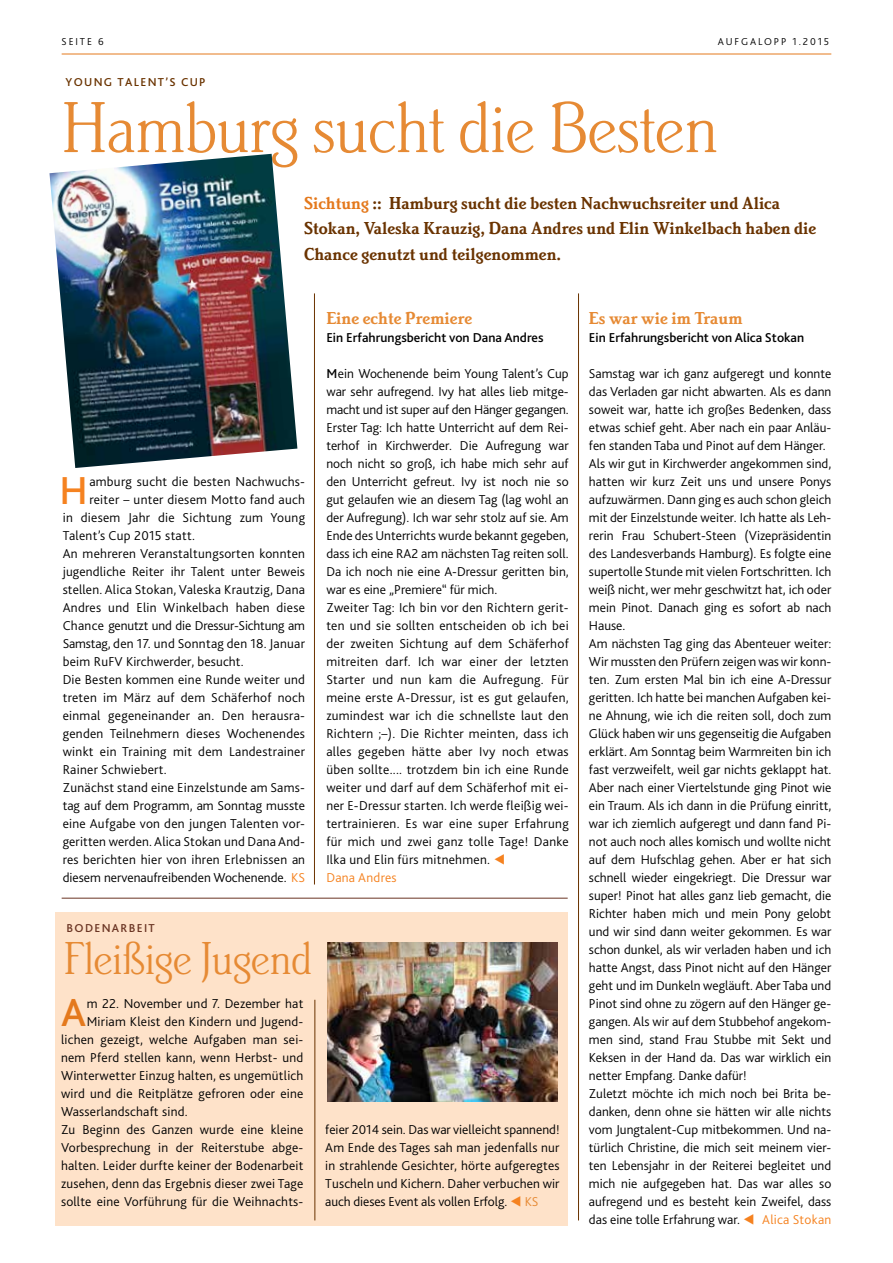
<style>
.page{position:relative;width:893px;height:1263px;background:#fff}
.page>*{position:absolute;margin:0;border:0;box-sizing:border-box;transform-origin:0 0}
.t1{font:75px "Brighton Light Plain";letter-spacing:-.01em;color:#e68a34}
.t2{font:48px "Brighton Light Plain";letter-spacing:-.01em;color:#e68a34}
.t3{font:500 40.8px "Bliss 2";color:#f58220}
.t4{font:500 40.8px "Bliss 2";color:#e4791d}
.t5{font:18px/25.5px "Brighton Bold Plain";color:#6a3300}
.t6{font:18px "Brighton Bold Plain";color:#e68a34}
.t7{font:300 13.5px/18px "Bliss 2";color:#000}
.t8{font:300 13.5px/18px "Bliss 2";letter-spacing:.02em;color:#000}
.t9{font:500 13.5px "Bliss 2";color:#000}
.t10{font:300 13.5px "Bliss 2";letter-spacing:.02em;color:#f58220}
.t11{font:300 13.5px "Bliss 2";color:#e68a34}
.t12{font:500 12px "Bliss 2";letter-spacing:.11em;color:#6a3300}
.t13{font:500 12px "Bliss 2";letter-spacing:.11em;color:#6a3423}
.t14{font:300 10.5px "Bliss 2";letter-spacing:.18em;color:#000}
.s1{color:#e4791d}
.s2{color:#f58220}
.s3{font-weight:500}
</style>
<div class="page">
<div style="left:55px;top:912px;width:513px;height:313px;background:#fee2c9"></div>
<hr style="left:62px;top:54px;width:769px;height:1px;background:#e4791d">
<hr style="left:314px;top:293px;width:1px;height:591px;background:#6a3300">
<img style="left:49px;top:154px;width:248px;height:314px">
<hr style="left:62px;top:898px;width:506px;height:1px;background:#6a3423">
<img style="left:327px;top:942px;width:230px;height:159px">
<hr style="left:578px;top:293px;width:1px;height:927px;background:#6a3300">
<hr style="left:315px;top:1000px;width:1px;height:220px;background:#6a3300">
<p class="t14" style="left:62px;top:35px;width:44px">SEITE 6</p>
<p class="t14" style="left:718px;top:35px;width:113px">AUFGALOPP 1.2015</p>
<p class="t12" style="left:66px;top:75px;width:142px">Young Talent’s Cup</p>
<h1 class="t1" style="left:62px;top:88px;width:658px">Hamburg sucht die Besten</h1>
<h3 class="t5" style="left:304px;top:190px;width:514px"><span class="s1">Sichtung</span> :: Hamburg sucht die besten Nachwuchsreiter und Alica<br>Stokan, Valeska Krauzig, Dana Andres und Elin Winkelbach haben die<br>Chance genutzt und teilgenommen.</h3>
<h3 class="t3" style="left:59px;top:465px;width:30px">H</h3>
<p class="t8" style="left:89px;top:472px;width:217px">amburg sucht die besten Nachwuchs-</p>
<p class="t8" style="left:89px;top:490px;width:217px">reiter – unter diesem Motto fand auch</p>
<p class="t8" style="left:63px;top:508px;width:244px">in diesem Jahr die Sichtung zum Young</p>
<p class="t8" style="left:63px;top:526px;width:134px">Talent’s Cup 2015 statt.</p>
<p class="t8" style="left:63px;top:544px;width:244px">An mehreren Veranstaltungsorten konnten</p>
<p class="t7" style="left:63px;top:562px;width:244px">jugendliche Reiter ihr Talent unter Beweis</p>
<p class="t8" style="left:63px;top:580px;width:244px">stellen. Alica Stokan, Valeska Krautzig, Dana</p>
<p class="t8" style="left:63px;top:598px;width:244px">Andres und Elin Winkelbach haben diese</p>
<p class="t7" style="left:63px;top:616px;width:244px">Chance genutzt und die Dressur-Sichtung am</p>
<p class="t8" style="left:63px;top:634px;width:244px">Samstag, den 17. und Sonntag den 18. Januar</p>
<p class="t7" style="left:63px;top:652px;width:183px">beim RuFV Kirchwerder, besucht.</p>
<p class="t8" style="left:63px;top:670px;width:244px">Die Besten kommen eine Runde weiter und</p>
<p class="t8" style="left:63px;top:688px;width:244px">treten im März auf dem Schäferhof noch</p>
<p class="t8" style="left:63px;top:706px;width:244px">einmal gegeneinander an. Den herausra-</p>
<p class="t8" style="left:63px;top:724px;width:244px">genden Teilnehmern dieses Wochenendes</p>
<p class="t8" style="left:63px;top:742px;width:244px">winkt ein Training mit dem Landestrainer</p>
<p class="t8" style="left:63px;top:760px;width:106px">Rainer Schwiebert.</p>
<p class="t8" style="left:63px;top:778px;width:244px">Zunächst stand eine Einzelstunde am Sams-</p>
<p class="t7" style="left:63px;top:796px;width:244px">tag auf dem Programm, am Sonntag musste</p>
<p class="t8" style="left:63px;top:814px;width:244px">eine Aufgabe von den jungen Talenten vor-</p>
<p class="t7" style="left:63px;top:832px;width:244px">geritten werden. Alica Stokan und Dana And-</p>
<p class="t8" style="left:63px;top:850px;width:244px">res berichten hier von ihren Erlebnissen an</p>
<p class="t7" style="left:63px;top:868px;width:244px">diesem nervenaufreibenden Wochenende. <span class="s2">KS</span></p>
<h3 class="t6" style="left:326px;top:307px;width:147px">Eine echte Premiere</h3>
<p class="t9" style="left:326px;top:329px;width:219px">Ein Erfahrungsbericht von Dana Andres</p>
<p class="t8" style="left:326px;top:364px;width:244px"><span class="s3">M</span>ein Wochenende beim Young Talent’s Cup war sehr aufregend. Ivy hat alles lieb mitge&shy;macht und ist super auf den Hänger gegangen.<br>Erster Tag: Ich hatte Unterricht auf dem Rei&shy;terhof in Kirchwerder. Die Aufregung war noch nicht so groß, ich habe mich sehr auf den Unterricht gefreut. Ivy ist noch nie so gut gelaufen wie an diesem Tag (lag wohl an der Aufregung). Ich war sehr stolz auf sie. Am Ende des Unterrichts wurde bekannt gegeben, dass ich eine RA2 am nächsten Tag reiten soll.<br>Da ich noch nie eine A-Dressur geritten bin, war es eine „Premiere“ für mich.<br>Zweiter Tag: Ich bin vor den Richtern gerit&shy;ten und sie sollten entscheiden ob ich bei der zweiten Sichtung auf dem Schäferhof mitreiten darf. Ich war einer der letzten Starter und nun kam die Aufregung. Für meine erste A-Dressur, ist es gut gelaufen, zumindest war ich die schnellste laut den Richtern ;–). Die Richter meinten, dass ich alles gegeben hätte aber Ivy noch etwas üben sollte.... trotzdem bin ich eine Runde weiter und darf auf dem Schäferhof mit ei&shy;ner E-Dressur starten. Ich werde fleißig wei&shy;tertrainieren. Es war eine super Erfahrung für mich und zwei ganz tolle Tage! Danke Ilka und Elin fürs mitnehmen.</p>
<p class="t10" style="left:326px;top:869px;width:72px">Dana Andres</p>
<p class="t13" style="left:67px;top:921px;width:90px">Bodenarbeit</p>
<h2 class="t2" style="left:64px;top:933px;width:250px">Fleißige Jugend</h2>
<h3 class="t4" style="left:61px;top:987px;width:26px">A</h3>
<p class="t7" style="left:87px;top:994px;width:218px">m 22. November und 7. Dezember hat</p>
<p class="t7" style="left:87px;top:1012px;width:218px">Miriam Kleist den Kindern und Jugend-</p>
<p class="t7" style="left:61px;top:1030px;width:244px">lichen gezeigt, welche Aufgaben man sei-</p>
<p class="t7" style="left:61px;top:1048px;width:244px">nem Pferd stellen kann, wenn Herbst- und</p>
<p class="t7" style="left:61px;top:1066px;width:244px">Winterwetter Einzug halten, es ungemütlich</p>
<p class="t7" style="left:61px;top:1084px;width:244px">wird und die Reitplätze gefroren oder eine</p>
<p class="t7" style="left:61px;top:1102px;width:128px">Wasserlandschaft sind.</p>
<p class="t7" style="left:61px;top:1120px;width:244px">Zu Beginn des Ganzen wurde eine kleine</p>
<p class="t7" style="left:61px;top:1138px;width:244px">Vorbesprechung in der Reiterstube abge-</p>
<p class="t7" style="left:61px;top:1156px;width:244px">halten. Leider durfte keiner der Bodenarbeit</p>
<p class="t7" style="left:61px;top:1174px;width:244px">zusehen, denn das Ergebnis dieser zwei Tage</p>
<p class="t7" style="left:61px;top:1192px;width:244px">sollte eine Vorführung für die Weihnachts-</p>
<p class="t7" style="left:325px;top:1120px;width:236px;text-align:justify">feier 2014 sein. Das war vielleicht spannend!<br>Am Ende des Tages sah man jedenfalls nur in strahlende Gesichter, hörte aufgeregtes Tuscheln und Kichern. Daher verbuchen wir auch dieses Event als vollen Erfolg.</p>
<p class="t11" style="left:525px;top:1193px;width:15px">KS</p>
<h3 class="t6" style="left:589px;top:307px;width:155px">Es war wie im Traum</h3>
<p class="t9" style="left:589px;top:329px;width:217px">Ein Erfahrungsbericht von Alica Stokan</p>
<p class="t7" style="left:589px;top:364px;width:244px">Samstag war ich ganz aufgeregt und konnte das Verladen gar nicht abwarten. Als es dann soweit war, hatte ich großes Bedenken, dass etwas schief geht. Aber nach ein paar Anläu&shy;fen standen Taba und Pinot auf dem Hänger.<br>Als wir gut in Kirchwerder angekommen sind, hatten wir kurz Zeit uns und unsere Ponys aufzuwärmen. Dann ging es auch schon gleich mit der Einzelstunde weiter. Ich hatte als Leh&shy;rerin Frau Schubert-Steen (Vizepräsidentin des Landesverbands Hamburg). Es folgte eine supertolle Stunde mit vielen Fortschritten. Ich weiß nicht, wer mehr geschwitzt hat, ich oder mein Pinot. Danach ging es sofort ab nach Hause.<br>Am nächsten Tag ging das Abenteuer weiter:<br>Wir mussten den Prüfern zeigen was wir konn&shy;ten. Zum ersten Mal bin ich eine A-Dressur geritten. Ich hatte bei manchen Aufgaben kei&shy;ne Ahnung, wie ich die reiten soll, doch zum Glück haben wir uns gegenseitig die Aufgaben erklärt. Am Sonntag beim Warmreiten bin ich fast verzweifelt, weil gar nichts geklappt hat.<br>Aber nach einer Viertelstunde ging Pinot wie ein Traum. Als ich dann in die Prüfung einritt, war ich ziemlich aufgeregt und dann fand Pi&shy;not auch noch alles komisch und wollte nicht auf dem Hufschlag gehen. Aber er hat sich schnell wieder eingekriegt. Die Dressur war super! Pinot hat alles ganz lieb gemacht, die Richter haben mich und mein Pony gelobt und wir sind dann weiter gekommen. Es war schon dunkel, als wir verladen haben und ich hatte Angst, dass Pinot nicht auf den Hänger geht und im Dunkeln wegläuft. Aber Taba und Pinot sind ohne zu zögern auf den Hänger ge&shy;gangen. Als wir auf dem Stubbehof angekom&shy;men sind, stand Frau Stubbe mit Sekt und Keksen in der Hand da. Das war wirklich ein netter Empfang. Danke dafür!<br>Zuletzt möchte ich mich noch bei Brita be&shy;danken, denn ohne sie hätten wir alle nichts vom Jungtalent-Cup mitbekommen. Und na&shy;türlich Christine, die mich seit meinem vier&shy;ten Lebensjahr in der Reiterei begleitet und mich nie aufgegeben hat. Das war alles so aufregend und es besteht kein Zweifel, dass das eine tolle Erfahrung war.</p>
<p class="t10" style="left:762px;top:1211px;width:71px">Alica Stokan</p>
</div>
